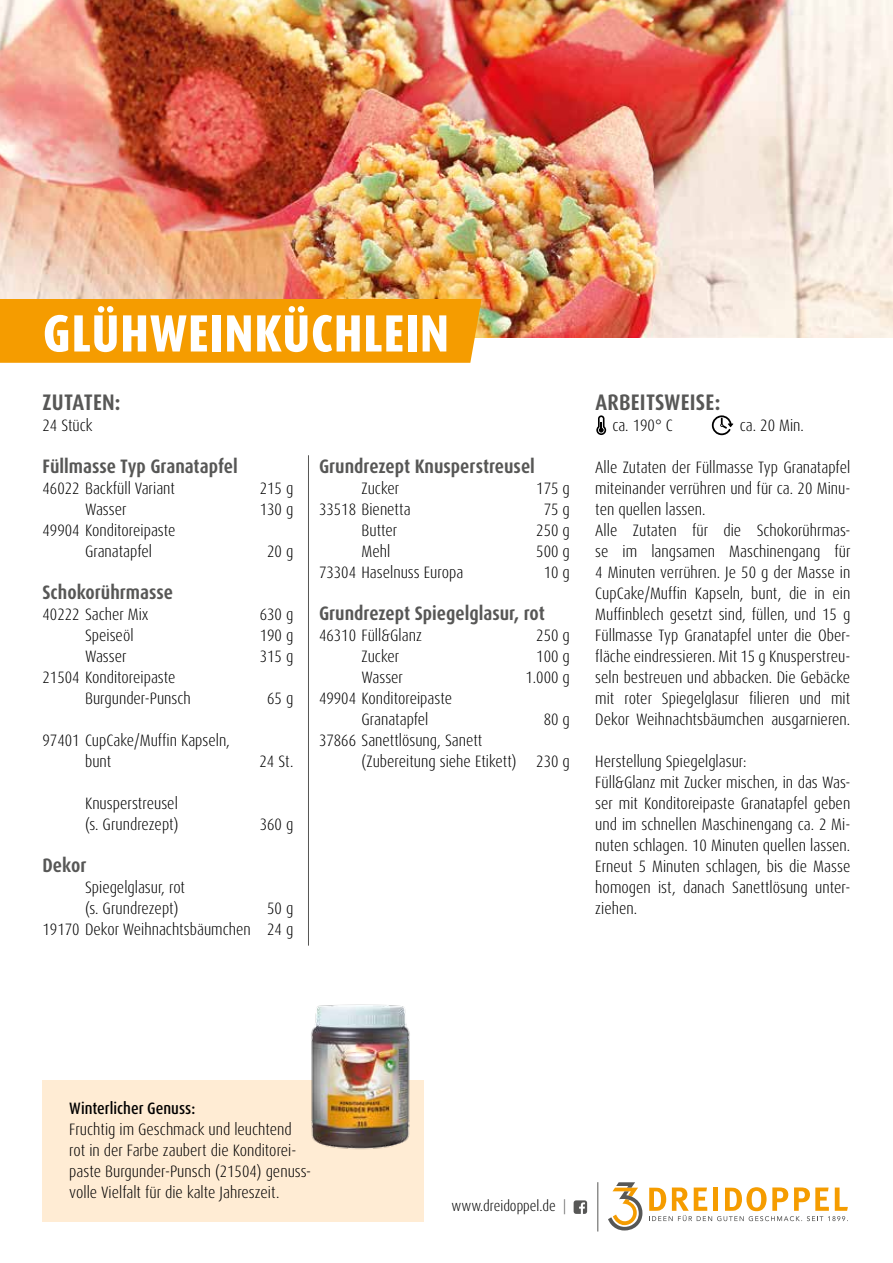
<style>
.page{position:relative;width:893px;height:1263px;background:#fff}
.page>*{position:absolute;margin:0;border:0;box-sizing:border-box;transform-origin:0 0}
.t1{font:800 condensed 52.5px "Dax Pro";letter-spacing:.01em;color:#fff}
.t2{font:700 condensed 22.5px "Dax Pro";letter-spacing:.01em;color:#575756}
.t3{font:700 condensed 19.5px "Dax Pro";color:#575756}
.t4{font:300 condensed 16.5px/21px "Dax Pro";color:#000}
.t5{font:500 condensed 16.5px "Dax Pro";color:#000}
.t6{font:300 condensed 15px "Dax Pro";color:#000}
.s1{color:#575756}
</style>
<div class="page">
<img style="left:0;top:0;width:893px;height:337px">
<hr style="left:308px;top:455px;width:1px;height:491px;background:#575756">
<svg style="left:574px;top:1200px;width:13px;height:14px"></svg>
<svg style="left:649px;top:1187px;width:199px;height:34px"></svg>
<svg style="left:608px;top:1182px;width:34px;height:48px"></svg>
<hr style="left:597px;top:1182px;width:1px;height:49px;background:#575756">
<svg style="left:712px;top:415px;width:21px;height:20px"></svg>
<svg style="left:596px;top:415px;width:10px;height:20px"></svg>
<div style="left:0;top:299px;width:482px;height:64px;background:#f59c00"></div>
<div style="left:43px;top:1080px;width:381px;height:141px;background:#ffecd4"></div>
<img style="left:311px;top:1004px;width:99px;height:146px">
<h1 class="t1" style="left:43px;top:299px;width:408px">GLÜHWEINKÜCHLEIN</h1>
<h2 class="t2" style="left:43px;top:388px;width:79px">ZUTATEN:</h2>
<p class="t4" style="left:43px;top:415px;width:52px">24 Stück</p>
<p class="t3" style="left:43px;top:454px;width:197px">Füllmasse Typ Granatapfel</p>
<p class="t4" style="left:43px;top:478px;width:134px">46022 Backfüll Variant</p>
<p class="t4" style="left:260px;top:478px;width:35px">215 g</p>
<p class="t4" style="left:85px;top:499px;width:43px">Wasser</p>
<p class="t4" style="left:260px;top:499px;width:35px">130 g</p>
<p class="t4" style="left:85px;top:520px;width:92px;text-indent:-43px">49904 Konditoreipaste<br>Granatapfel</p>
<p class="t4" style="left:267px;top:541px;width:28px">20 g</p>
<p class="t3" style="left:43px;top:580px;width:132px">Schokorührmasse</p>
<p class="t4" style="left:43px;top:604px;width:108px">40222 Sacher Mix</p>
<p class="t4" style="left:260px;top:604px;width:35px">630 g</p>
<p class="t4" style="left:85px;top:625px;width:50px">Speiseöl</p>
<p class="t4" style="left:260px;top:625px;width:35px">190 g</p>
<p class="t4" style="left:85px;top:646px;width:43px">Wasser</p>
<p class="t4" style="left:260px;top:646px;width:35px">315 g</p>
<p class="t4" style="left:85px;top:667px;width:107px;text-indent:-43px">21504 Konditoreipaste<br>Burgunder-Punsch</p>
<p class="t4" style="left:267px;top:688px;width:28px">65 g</p>
<p class="t4" style="left:85px;top:730px;width:146px;text-indent:-43px">97401 CupCake/Muffin Kapseln, bunt</p>
<p class="t4" style="left:85px;top:793px;width:95px">Knusperstreusel (s. Grundrezept)</p>
<p class="t4" style="left:260px;top:751px;width:35px">24 St.</p>
<p class="t4" style="left:260px;top:814px;width:35px">360 g</p>
<p class="t3" style="left:43px;top:853px;width:45px">Dekor</p>
<p class="t4" style="left:85px;top:877px;width:102px">Spiegelglasur, rot (s. Grundrezept)</p>
<p class="t4" style="left:43px;top:898px;width:252px;text-align:right">50 g<br>19170 Dekor Weihnachtsbäumchen 24 g</p>
<p class="t3" style="left:319px;top:454px;width:217px">Grundrezept Knusperstreusel</p>
<p class="t4" style="left:361px;top:478px;width:39px">Zucker</p>
<p class="t4" style="left:536px;top:478px;width:35px">175 g</p>
<p class="t4" style="left:319px;top:499px;width:93px">33518 Bienetta</p>
<p class="t4" style="left:544px;top:499px;width:28px">75 g</p>
<p class="t4" style="left:361px;top:520px;width:37px">Butter</p>
<p class="t4" style="left:536px;top:520px;width:35px">250 g</p>
<p class="t4" style="left:361px;top:541px;width:30px">Mehl</p>
<p class="t4" style="left:536px;top:541px;width:35px">500 g</p>
<p class="t4" style="left:319px;top:562px;width:146px">73304 Haselnuss Europa</p>
<p class="t4" style="left:544px;top:562px;width:28px">10 g</p>
<p class="t3" style="left:319px;top:601px;width:227px">Grundrezept Spiegelglasur, rot</p>
<p class="t4" style="left:319px;top:625px;width:104px">46310 Füll&amp;Glanz</p>
<p class="t4" style="left:536px;top:625px;width:35px">250 g</p>
<p class="t4" style="left:361px;top:646px;width:39px">Zucker</p>
<p class="t4" style="left:536px;top:646px;width:35px">100 g</p>
<p class="t4" style="left:361px;top:667px;width:43px">Wasser</p>
<p class="t4" style="left:525px;top:667px;width:46px">1.000 g</p>
<p class="t4" style="left:361px;top:688px;width:92px;text-indent:-43px">49904 Konditoreipaste<br>Granatapfel</p>
<p class="t4" style="left:544px;top:709px;width:28px">80 g</p>
<p class="t4" style="left:361px;top:730px;width:210px;text-indent:-43px">37866 Sanettlösung, Sanett<br>(Zubereitung siehe Etikett) 230 g</p>
<h2 class="t2" style="left:595px;top:388px;width:127px">ARBEITSWEISE:</h2>
<p class="t4" style="left:612px;top:415px;width:62px">ca. 190° C</p>
<p class="t4" style="left:740px;top:415px;width:65px">ca. 20 Min.</p>
<p class="t4" style="left:595px;top:457px;width:257px">Alle Zutaten der Füllmasse Typ Granatapfel miteinander verrühren und für ca. 20 Minu&shy;ten quellen lassen.<br>Alle Zutaten für die Schokorührmas&shy;se im langsamen Maschinengang für 4 Minuten verrühren. Je 50 g der Masse in CupCake/Muffin Kapseln, bunt, die in ein Muffinblech gesetzt sind, füllen, und 15 g Füllmasse Typ Granatapfel unter die Ober&shy;fläche eindressieren. Mit 15 g Knusperstreu&shy;seln bestreuen und abbacken. Die Gebäcke mit roter Spiegelglasur filieren und mit Dekor Weihnachtsbäumchen ausgarnieren.</p>
<p class="t4" style="left:595px;top:751px;width:257px">Herstellung Spiegelglasur:<br>Füll&amp;Glanz mit Zucker mischen, in das Was&shy;ser mit Konditoreipaste Granatapfel geben und im schnellen Maschinengang ca. 2 Mi&shy;nuten schlagen. 10 Minuten quellen lassen.<br>Erneut 5 Minuten schlagen, bis die Masse homogen ist, danach Sanettlösung unter&shy;ziehen.</p>
<p class="t5" style="left:69px;top:1097px;width:127px">Winterlicher Genuss:</p>
<p class="t4" style="left:69px;top:1118px;width:243px">Fruchtig im Geschmack und leuchtend rot in der Farbe zaubert die Konditorei&shy;paste Burgunder-Punsch (21504) genuss&shy;volle Vielfalt für die kalte Jahreszeit.</p>
<p class="t6" style="left:452px;top:1196px;width:116px">www.dreidoppel.de <span class="s1">|</span></p>
</div>
